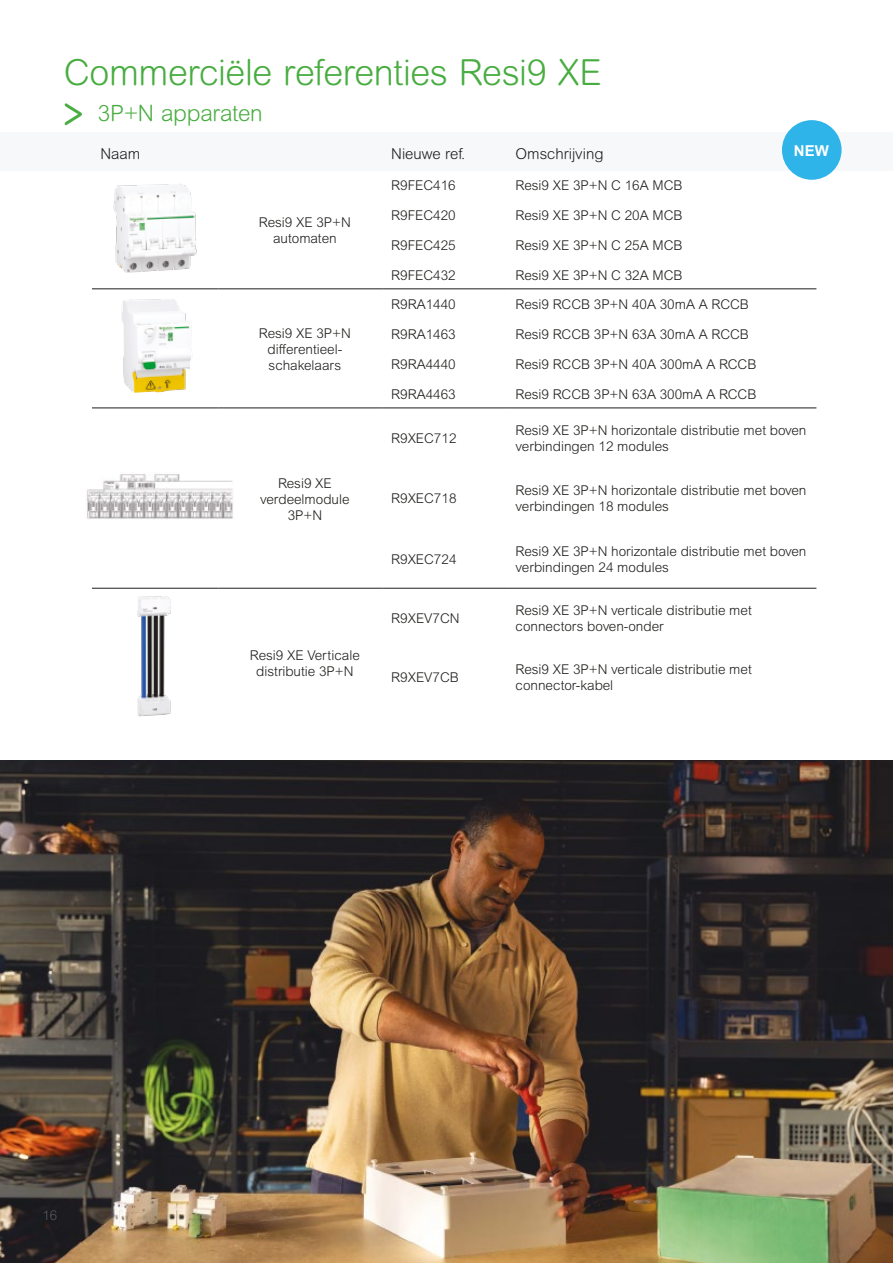
<style>
.page{position:relative;width:893px;height:1263px;background:#fff}
.page>*{position:absolute;margin:0;border:0;box-sizing:border-box;transform-origin:0 0}
.t1{font:300 36px "Arial Rounded MT Pro";letter-spacing:-.015em;color:#48ad40}
.t2{font:300 22.5px "Arial Rounded MT Pro";letter-spacing:-.01em;color:#48ad40}
.t3{font:300 15px "Arial Rounded MT Pro";color:#1d1d1b}
.t4{font:700 15px "Arial";color:#fff}
.t5{font:300 13.5px/16.2px "Arial MT Pro";color:#1d1d1b}
.t6{font:300 13.5px "Arial Rounded MT Pro";color:#54585e}
.s1{font-family:"Courier";font-weight:400;font-size:45px}
</style>
<div class="page">
<hr style="left:892px;top:132px;width:1px;height:39px;background:#f7f8fa">
<div style="left:0;top:132px;width:893px;height:38px;background:#f7f8fa"></div>
<hr style="left:92px;top:408px;width:127px;height:1px;background:#1d1d1b">
<hr style="left:219px;top:408px;width:164px;height:1px;background:#1d1d1b">
<hr style="left:383px;top:408px;width:124px;height:1px;background:#1d1d1b">
<hr style="left:507px;top:408px;width:309px;height:1px;background:#1d1d1b">
<hr style="left:92px;top:289px;width:127px;height:1px;background:#1d1d1b">
<hr style="left:219px;top:289px;width:164px;height:1px;background:#1d1d1b">
<hr style="left:383px;top:289px;width:124px;height:1px;background:#1d1d1b">
<hr style="left:507px;top:289px;width:309px;height:1px;background:#1d1d1b">
<hr style="left:92px;top:588px;width:127px;height:1px;background:#1d1d1b">
<hr style="left:219px;top:588px;width:164px;height:1px;background:#1d1d1b">
<hr style="left:383px;top:588px;width:124px;height:1px;background:#1d1d1b">
<hr style="left:507px;top:588px;width:309px;height:1px;background:#1d1d1b">
<div style="left:782px;top:120px;width:60px;height:60px;background:#2fb4e9;border-radius:50%"></div>
<img style="left:113px;top:183px;width:84px;height:89px">
<img style="left:121px;top:299px;width:71px;height:93px">
<img style="left:86px;top:474px;width:148px;height:45px">
<img style="left:137px;top:596px;width:34px;height:120px">
<img style="left:0;top:760px;width:893px;height:503px">
<h1 class="t1" style="left:64px;top:51px;width:539px">Commerciële referenties Resi9 XE</h1>
<h2 class="t2" style="left:64px;top:100px;width:200px"><span class="s1">&gt;</span> 3P+N apparaten</h2>
<p class="t3" style="left:100px;top:145px;width:41px">Naam</p>
<p class="t3" style="left:391px;top:145px;width:76px">Nieuwe ref.</p>
<p class="t3" style="left:516px;top:145px;width:89px">Omschrijving</p>
<p class="t5" style="left:259px;top:214px;width:93px;text-align:center">Resi9 XE 3P+N automaten</p>
<p class="t5" style="left:259px;top:325px;width:93px;text-align:center">Resi9 XE 3P+N differentieel&shy;schakelaars</p>
<p class="t5" style="left:391px;top:178px;width:66px">R9FEC416</p>
<p class="t5" style="left:516px;top:178px;width:168px">Resi9 XE 3P+N C 16A MCB</p>
<p class="t5" style="left:391px;top:208px;width:66px">R9FEC420</p>
<p class="t5" style="left:516px;top:208px;width:168px">Resi9 XE 3P+N C 20A MCB</p>
<p class="t5" style="left:391px;top:237px;width:66px">R9FEC425</p>
<p class="t5" style="left:516px;top:237px;width:168px">Resi9 XE 3P+N C 25A MCB</p>
<p class="t5" style="left:391px;top:267px;width:66px">R9FEC432</p>
<p class="t5" style="left:516px;top:267px;width:168px">Resi9 XE 3P+N C 32A MCB</p>
<p class="t5" style="left:391px;top:297px;width:66px">R9RA1440</p>
<p class="t5" style="left:516px;top:297px;width:235px">Resi9 RCCB 3P+N 40A 30mA A RCCB</p>
<p class="t5" style="left:391px;top:327px;width:66px">R9RA1463</p>
<p class="t5" style="left:516px;top:327px;width:235px">Resi9 RCCB 3P+N 63A 30mA A RCCB</p>
<p class="t5" style="left:391px;top:356px;width:66px">R9RA4440</p>
<p class="t5" style="left:516px;top:356px;width:242px">Resi9 RCCB 3P+N 40A 300mA A RCCB</p>
<p class="t5" style="left:391px;top:386px;width:66px">R9RA4463</p>
<p class="t5" style="left:516px;top:386px;width:242px">Resi9 RCCB 3P+N 63A 300mA A RCCB</p>
<p class="t4" style="left:794px;top:141px;width:36px">NEW</p>
<p class="t5" style="left:260px;top:475px;width:91px;text-align:center">Resi9 XE verdeelmodule<br>3P+N</p>
<p class="t5" style="left:250px;top:647px;width:111px;text-align:center">Resi9 XE Verticale distributie 3P+N</p>
<p class="t5" style="left:391px;top:430px;width:67px">R9XEC712</p>
<p class="t5" style="left:516px;top:422px;width:292px">Resi9 XE 3P+N horizontale distributie met boven verbindingen 12 modules</p>
<p class="t5" style="left:391px;top:490px;width:67px">R9XEC718</p>
<p class="t5" style="left:516px;top:482px;width:292px">Resi9 XE 3P+N horizontale distributie met boven verbindingen 18 modules</p>
<p class="t5" style="left:391px;top:551px;width:67px">R9XEC724</p>
<p class="t5" style="left:516px;top:543px;width:292px">Resi9 XE 3P+N horizontale distributie met boven verbindingen 24 modules</p>
<p class="t5" style="left:391px;top:611px;width:70px">R9XEV7CN</p>
<p class="t5" style="left:516px;top:602px;width:238px">Resi9 XE 3P+N verticale distributie met connectors boven-onder</p>
<p class="t5" style="left:391px;top:669px;width:69px">R9XEV7CB</p>
<p class="t5" style="left:516px;top:661px;width:238px">Resi9 XE 3P+N verticale distributie met connector-kabel</p>
<p class="t6" style="left:43px;top:1207px;width:16px">16</p>
</div>
